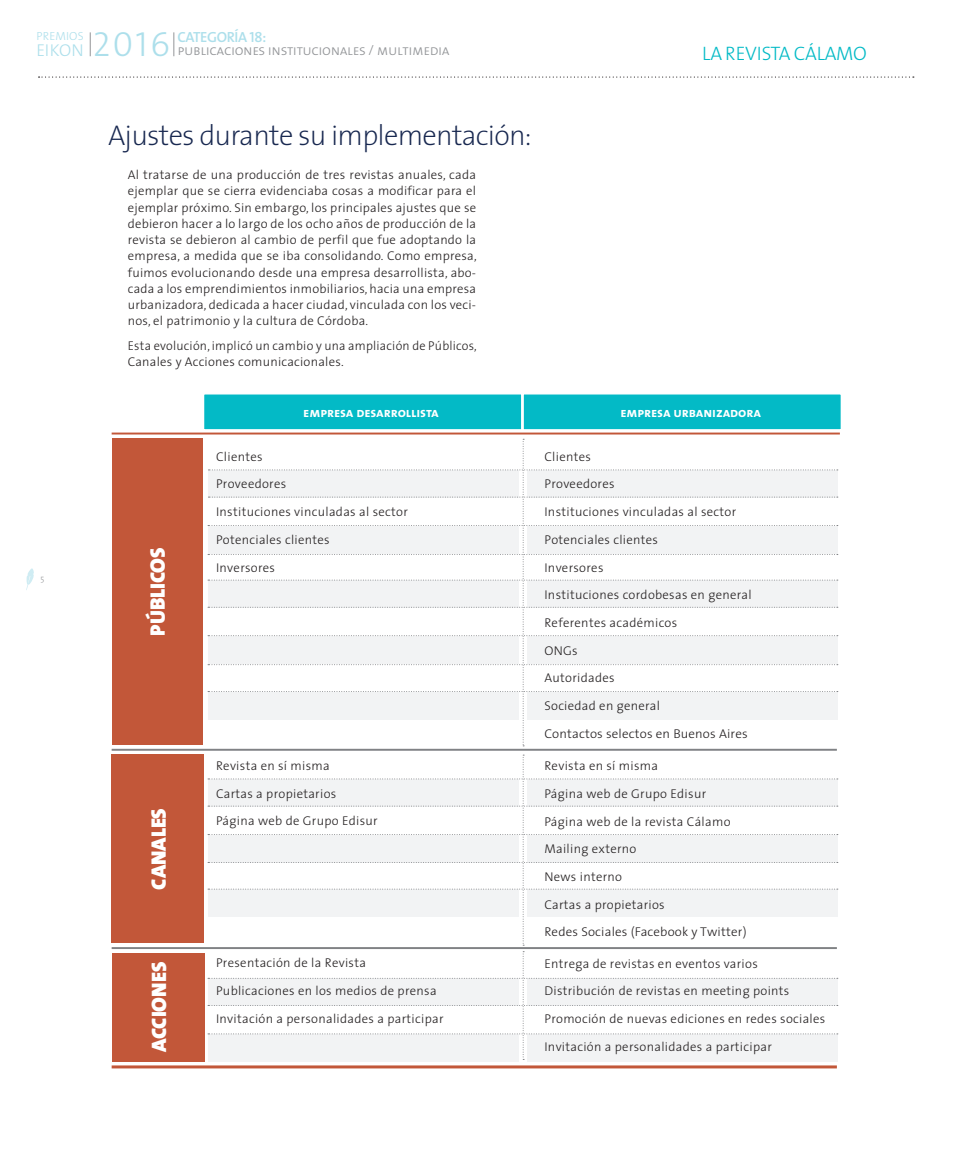
<style>
.page{position:relative;width:957px;height:1170px;background:#fff}
.page>*{position:absolute;margin:0;border:0;box-sizing:border-box;transform-origin:0 0}
.t1{font:200 28.65px "The Sans";letter-spacing:-.025em;color:#182850}
.t2{font:900 21px "The Sans";letter-spacing:-.005em;color:#fff}
.t3{font:19.5px "The Sans Light Caps";letter-spacing:-.015em;color:#03bac6}
.t4{font:300 17.25px "The Sans";letter-spacing:-.01em;color:#addfeb}
.t5{font:14.7px "The Sans Light Caps";letter-spacing:-.025em;color:#939598}
.t6{font:14.7px "The Sans Semi Bold Caps";letter-spacing:-.025em;color:#addfeb}
.t7{font:13.5px "The Sans Bold Caps";letter-spacing:-.005em;color:#fff}
.t8{font:300 12.75px/27.8px "The Sans";letter-spacing:.025em;color:#231f20}
.t9{font:300 11.85px "The Sans";letter-spacing:.005em;color:#addfeb}
.t10{font:300 8.25px "The Sans";color:#939598}
.s1{font-family:"The Sans Light Caps";font-weight:400;font-size:34.95px}
</style>
<div class="page">
<svg style="left:26px;top:568px;width:8px;height:22px"></svg>
<div style="left:208px;top:1033px;width:311px;height:28px;background:#f2f3f4"></div>
<div style="left:527px;top:1033px;width:310px;height:28px;background:#f2f3f4"></div>
<svg style="left:90px;top:32px;width:1px;height:24px"></svg>
<svg style="left:174px;top:32px;width:1px;height:24px"></svg>
<div style="left:203px;top:394px;width:319px;height:36px;background:#03bac6"></div>
<div style="left:203px;top:393px;width:319px;height:37px;border:2px solid #fff"></div>
<div style="left:523px;top:394px;width:318px;height:36px;background:#03bac6"></div>
<div style="left:522px;top:393px;width:320px;height:37px;border:2px solid #fff"></div>
<hr style="left:112px;top:432px;width:728px;height:2px;background:#c25739">
<hr style="left:112px;top:748px;width:725px;height:2px;background:#808285">
<hr style="left:112px;top:947px;width:725px;height:1px;background:#808285">
<hr style="left:112px;top:1065px;width:725px;height:3px;background:#c25739">
<svg style="left:208px;top:439px;width:630px;height:307px"></svg>
<svg style="left:208px;top:754px;width:630px;height:191px"></svg>
<svg style="left:208px;top:951px;width:630px;height:108px"></svg>
<div style="left:112px;top:438px;width:90px;height:307px;background:#c25739"></div>
<div style="left:111px;top:754px;width:93px;height:189px;background:#c25739"></div>
<div style="left:112px;top:952px;width:93px;height:109px;background:#c25739"></div>
<svg style="left:39px;top:76px;width:875px;height:2px"></svg>
<p class="t6" style="left:177px;top:25px;width:90px">CATEGORÍA 18:</p>
<p class="t5" style="left:177px;top:42px;width:274px">publicaciones institucionales / multimedia</p>
<h3 class="t4" style="left:37px;top:36px;width:135px">EIKON <span class="s1">2016</span></h3>
<h3 class="t3" style="left:702px;top:42px;width:166px">LA REVISTA CÁLAMO</h3>
<p class="t9" style="left:37px;top:27px;width:48px">PREMIOS</p>
<h1 class="t1" style="left:108px;top:120px;width:425px">Ajustes durante su implementación:</h1>
<p class="t8" style="left:128px;top:166px;width:350px;line-height:16.2px;text-align:justify">Al tratarse de una producción de tres revistas anuales, cada ejemplar que se cierra evidenciaba cosas a modificar para el ejemplar próximo. Sin embargo, los principales ajustes que se debieron hacer a lo largo de los ocho años de producción de la revista se debieron al cambio de perfil que fue adoptando la empresa, a medida que se iba consolidando. Como empresa, fuimos evolucionando desde una empresa desarrollista, abo&shy;cada a los emprendimientos inmobiliarios, hacia una empresa urbanizadora, dedicada a hacer ciudad, vinculada con los veci&shy;nos, el patrimonio y la cultura de Córdoba.</p>
<p class="t8" style="left:128px;top:337px;width:350px;line-height:16.2px">Esta evolución, implicó un cambio y una ampliación de Públicos,<br>Canales y Acciones comunicacionales.</p>
<p class="t10" style="left:41px;top:571px;width:5px">5</p>
<h2 class="t2" style="left:140px;top:635px;width:90px;rotate:-90deg">PÚBLICOS</h2>
<h2 class="t2" style="left:141px;top:889px;width:83px;rotate:-90deg">CANALES</h2>
<h2 class="t2" style="left:141px;top:1052px;width:92px;rotate:-90deg">ACCIONES</h2>
<p class="t7" style="left:303px;top:401px;width:137px">empresa desarrollista</p>
<p class="t7" style="left:620px;top:401px;width:142px">empresa urbanizadora</p>
<p class="t8" style="left:216px;top:442px;width:193px">Clientes<br>Proveedores<br>Instituciones vinculadas al sector<br>Potenciales clientes<br>Inversores</p>
<p class="t8" style="left:216px;top:751px;width:163px">Revista en sí misma<br>Cartas a propietarios<br>Página web de Grupo Edisur</p>
<p class="t8" style="left:216px;top:948px;width:229px">Presentación de la Revista<br>Publicaciones en los medios de prensa<br>Invitación a personalidades a participar</p>
<p class="t8" style="left:544px;top:442px;width:209px">Clientes<br>Proveedores<br>Instituciones vinculadas al sector<br>Potenciales clientes<br>Inversores<br>Instituciones cordobesas en general<br>Referentes académicos<br>ONGs<br>Autoridades<br>Sociedad en general<br>Contactos selectos en Buenos Aires</p>
<p class="t8" style="left:544px;top:751px;width:204px">Revista en sí misma<br>Página web de Grupo Edisur<br>Página web de la revista Cálamo<br>Mailing externo<br>News interno<br>Cartas a propietarios<br>Redes Sociales (Facebook y Twitter)</p>
<p class="t8" style="left:544px;top:949px;width:282px">Entrega de revistas en eventos varios Distribución de revistas en meeting points Promoción de nuevas ediciones en redes sociales Invitación a personalidades a participar</p>
</div>
